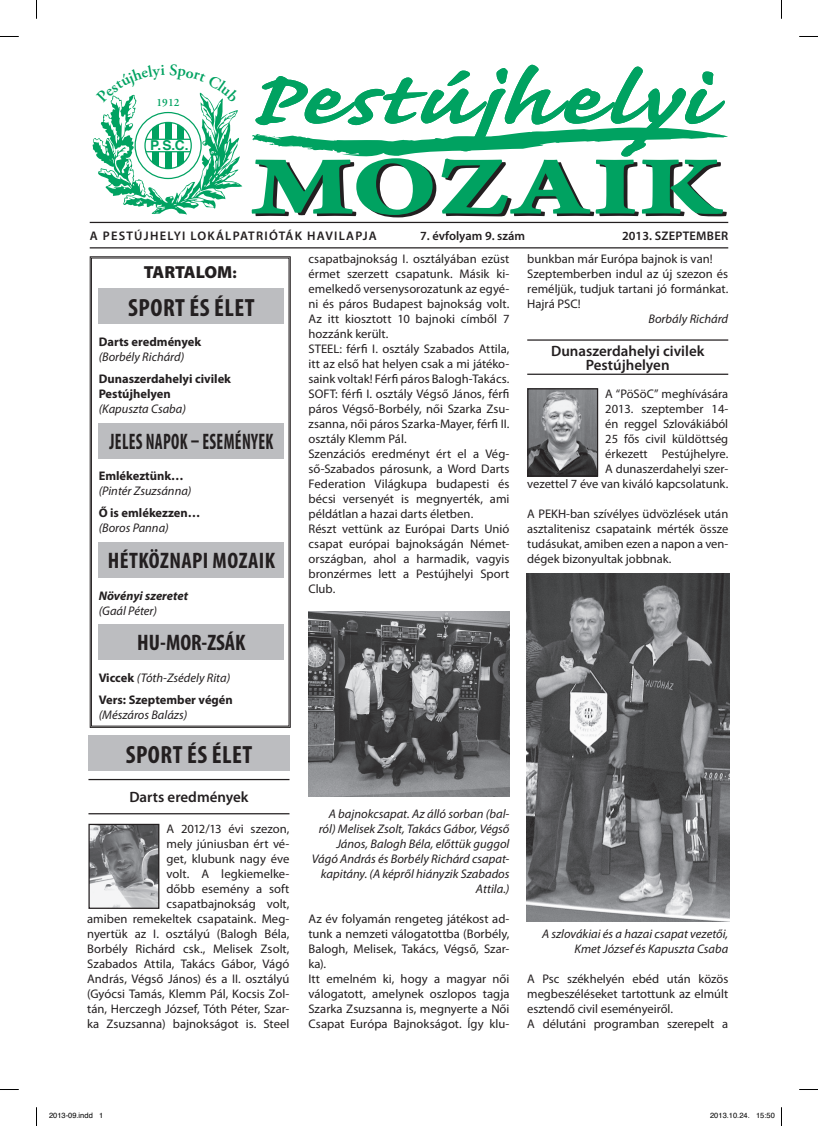
<style>
.page{position:relative;width:818px;height:1126px;background:#fff}
.page>*{position:absolute;margin:0;border:0;box-sizing:border-box;transform-origin:0 0}
.t1{font:700 95.5px "Caflisch Script Pro";letter-spacing:.03em;color:#00a261;scale:1.29 1}
.t2{font:88.25px "Arno Pro Bold Caption";letter-spacing:.015em;color:#00a261;scale:1.29 1}
.t3{font:700 condensed 25px "Myriad Pro";letter-spacing:.02em;color:#231f20}
.t4{font:700 condensed 22.5px "Myriad Pro";letter-spacing:.02em;color:#231f20;scale:.76 1}
.t5{font:700 condensed 22.5px "Myriad Pro";letter-spacing:.02em;color:#231f20}
.t6{font:700 condensed 22.5px "Myriad Pro";color:#231f20}
.t7{font:900 17.5px "Myriad Pro";letter-spacing:-.005em;color:#231f20}
.t8{font:600 15px/13.8px "Myriad Pro";color:#231f20;text-align:center}
.t9{font:700 13.62px "Helvetica";color:#00a261}
.t10{font:12.5px/15px "Myriad Pro";color:#231f20}
.t11{font:italic 12.5px/15px "Myriad Pro";color:#231f20;text-align:right}
.t12{font:700 12.5px/15px "Myriad Pro";color:#231f20}
.t13{font:600 12.5px "Myriad Pro";letter-spacing:.1em;color:#231f20}
.t14{font:600 12.5px "Myriad Pro";color:#231f20}
.t15{font:600 12.5px "Myriad Pro";letter-spacing:.03em;color:#231f20}
.t16{font:italic 700 12.5px "Myriad Pro";color:#231f20}
.t17{font:600 11.12px "Adobe Garamond Pro";color:#00a261}
.t18{font:7.5px "Helvetica";color:#000}
.s1{font-size:15px}
.s2{font-weight:400;font-style:italic}
</style>
<div class="page">
<svg style="left:252px;top:127px;width:474px;height:30px"></svg>
<hr style="left:90px;top:222px;width:637px;height:1px;background:#231f20">
<hr style="left:90px;top:247px;width:637px;height:1px;background:#231f20">
<svg style="left:89px;top:256px;width:202px;height:472px"></svg>
<div style="left:91px;top:258px;width:198px;height:468px;border:1px solid #231f20"></div>
<hr style="left:88px;top:813px;width:201px;height:1px;background:#231f20">
<hr style="left:88px;top:778px;width:201px;height:2px;background:#231f20">
<hr style="left:527px;top:373px;width:200px;height:2px;background:#231f20">
<hr style="left:527px;top:339px;width:200px;height:1px;background:#231f20">
<img style="left:90px;top:825px;width:67px;height:81px">
<div style="left:88px;top:823px;width:71px;height:85px;border:1px solid #231f20"></div>
<div style="left:88px;top:735px;width:201px;height:36px;background:#bcbdc0"></div>
<img style="left:308px;top:611px;width:201px;height:185px">
<img style="left:529px;top:390px;width:66px;height:84px">
<div style="left:527px;top:388px;width:70px;height:88px;border:1px solid #231f20"></div>
<img style="left:526px;top:573px;width:202px;height:348px">
<svg style="left:0;top:36px;width:19px;height:1px"></svg>
<svg style="left:799px;top:36px;width:18px;height:1px"></svg>
<svg style="left:0;top:1089px;width:19px;height:1px"></svg>
<svg style="left:799px;top:1089px;width:18px;height:1px"></svg>
<svg style="left:36px;top:0;width:1px;height:19px"></svg>
<svg style="left:36px;top:1107px;width:1px;height:18px"></svg>
<svg style="left:92px;top:92px;width:150px;height:123px"></svg>
<h1 class="t1" style="left:246px;top:51px;width:359px">Pestújhelyi</h1>
<p class="t17" style="left:156px;top:96px;width:24px">1912</p>
<p class="t9" style="left:150px;top:133px;width:40px">P.S.C.</p>
<h2 class="t2" style="left:252px;top:134px;width:363px">MOZAIK</h2>
<p class="t14" style="left:420px;top:228px;width:106px">7. évfolyam 9. szám</p>
<p class="t15" style="left:622px;top:228px;width:107px">2013. SZEPTEMBER</p>
<p class="t13" style="left:90px;top:228px;width:288px">A PESTÚJHELYI LOKÁLPATRIÓTÁK HAVILAPJA</p>
<h3 class="t7" style="left:144px;top:261px;width:94px">TARTALOM<span class="s1">:</span></h3>
<h3 class="t3" style="left:128px;top:291px;width:128px">SPORT ÉS ÉLET</h3>
<p class="t12" style="left:99px;top:334px;width:104px">Darts eredmények</p>
<p class="t11" style="left:99px;top:349px;width:87px">(Borbély Richárd)</p>
<p class="t12" style="left:99px;top:371px;width:134px">Dunaszerdahelyi civilek<br>Pestújhelyen</p>
<p class="t11" style="left:99px;top:401px;width:89px">(Kapuszta Csaba)</p>
<h3 class="t4" style="left:109px;top:427px;width:217px">JELES NAPOK – ESEMÉNYEK</h3>
<p class="t12" style="left:99px;top:468px;width:87px">Emlékeztünk…</p>
<p class="t11" style="left:99px;top:483px;width:94px">(Pintér Zsuzsánna)</p>
<p class="t12" style="left:99px;top:506px;width:103px">Ő is emlékezzen…</p>
<p class="t11" style="left:99px;top:520px;width:71px">(Boros Panna)</p>
<h3 class="t5" style="left:108px;top:546px;width:169px">HÉTKÖZNAPI MOZAIK</h3>
<p class="t16" style="left:99px;top:588px;width:91px">Növényi szeretet</p>
<p class="t11" style="left:99px;top:602px;width:60px">(Gaál Péter)</p>
<h3 class="t6" style="left:137px;top:628px;width:110px">HU-MOR-ZSÁK</h3>
<p class="t12" style="left:99px;top:666px;width:136px;line-height:22.1px">Viccek <span class="s2">(Tóth-Zsédely Rita)<br></span>Vers: Szeptember végén</p>
<p class="t11" style="left:99px;top:707px;width:90px">(Mészáros Balázs)</p>
<h3 class="t3" style="left:126px;top:738px;width:128px">SPORT ÉS ÉLET</h3>
<p class="t8" style="left:129px;top:790px;width:121px">Darts eredmények</p>
<p class="t10" style="left:87px;top:821px;width:204px;text-align:right">A 2012/13 évi szezon,<br>mely júniusban ért vé-<br>get, klubunk nagy éve<br>volt. A legkiemelke-<br>dőbb esemény a soft csapatbajnokság volt,<br>amiben remekeltek csapataink. Meg&shy;nyertük az I. osztályú (Balogh Béla,<br>Borbély Richárd csk., Melisek Zsolt,<br>Szabados Attila, Takács Gábor, Vágó<br>András, Végső János) és a II. osztályú (Gyócsi Tamás, Klemm Pál, Kocsis Zol&shy;tán, Herczegh József, Tóth Péter, Szar&shy;ka Zsuzsanna) bajnokságot is. Steel</p>
<p class="t10" style="left:308px;top:251px;width:202px">csapatbajnokság I. osztályában ezüst érmet szerzett csapatunk. Másik ki&shy;emelkedő versenysorozatunk az egyé&shy;ni és páros Budapest bajnokság volt.<br>Az itt kiosztott 10 bajnoki címből 7 hozzánk került.<br>STEEL: férfi I. osztály Szabados Attila, itt az első hat helyen csak a mi játéko&shy;saink voltak! Férfi páros Balogh-Takács.<br>SOFT: férfi I. osztály Végső János, férfi páros Végső-Borbély, női Szarka Zsu&shy;zsanna, női páros Szarka-Mayer, férfi II. osztály Klemm Pál.<br>Szenzációs eredményt ért el a Vég&shy;ső-Szabados párosunk, a Word Darts Federation Világkupa budapesti és bécsi versenyét is megnyerték, ami példátlan a hazai darts életben.<br>Részt vettünk az Európai Darts Unió csapat európai bajnokságán Német&shy;országban, ahol a harmadik, vagyis bronzérmes lett a Pestújhelyi Sport Club.</p>
<p class="t10" style="left:527px;top:251px;width:202px">bunkban már Európa bajnok is van!<br>Szeptemberben indul az új szezon és reméljük, tudjuk tartani jó formánkat.<br>Hajrá PSC!</p>
<p class="t11" style="left:648px;top:311px;width:81px">Borbály Richárd</p>
<p class="t8" style="left:550px;top:344px;width:155px">Dunaszerdahelyi civilek<br>Pestújhelyen</p>
<p class="t10" style="left:527px;top:386px;width:202px;text-align:right">A “PöSöC” meghívására<br>2013. szeptember 14-<br>én reggel Szlovákiából<br>25 fős civil küldöttség<br>érkezett Pestújhelyre.<br>A dunaszerdahelyi szer-<br>vezettel 7 éve van kiváló kapcsolatunk.</p>
<p class="t10" style="left:527px;top:506px;width:202px;text-align:justify">A PEKH-ban szívélyes üdvözlések után asztalitenisz csapataink mérték össze tudásukat, amiben ezen a napon a ven&shy;dégek bizonyultak jobbnak.</p>
<p class="t11" style="left:311px;top:806px;width:199px">A bajnokcsapat. Az álló sorban (bal&shy;ról) Melisek Zsolt, Takács Gábor, Végső János, Balogh Béla, előttük guggol Vágó András és Borbély Richárd csapat&shy;kapitány. (A képről hiányzik Szabados Attila.)</p>
<p class="t10" style="left:308px;top:911px;width:202px">Az év folyamán rengeteg játékost ad&shy;tunk a nemzeti válogatottba (Borbély,<br>Balogh, Melisek, Takács, Végső, Szar&shy;ka).<br>Itt emelném ki, hogy a magyar női válogatott, amelynek oszlopos tagja<br>Szarka Zsuzsanna is, megnyerte a Női<br>Csapat Európa Bajnokságot. Így klu-</p>
<p class="t11" style="left:541px;top:926px;width:187px">A szlovákiai és a hazai csapat vezetői,<br>Kmet József és Kapuszta Csaba</p>
<p class="t10" style="left:527px;top:971px;width:202px">A Psc székhelyén ebéd után közös megbeszéléseket tartottunk az elmúlt esztendő civil eseményeiről.<br>A délutáni programban szerepelt a</p>
<p class="t18" style="left:49px;top:1109px;width:56px">2013-09.indd 1</p>
<p class="t18" style="left:709px;top:1109px;width:66px">2013.10.24. 15:50</p>
</div>
